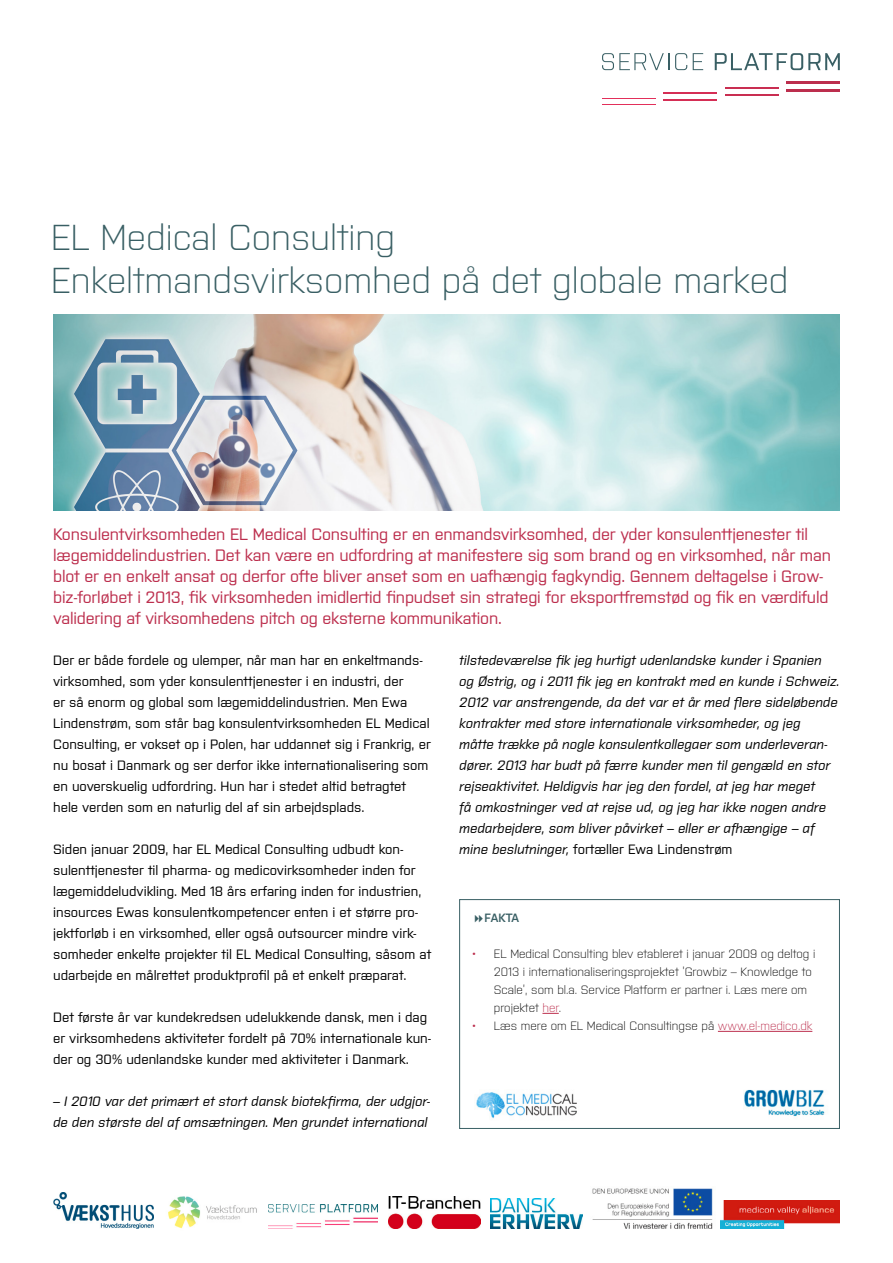
<style>
.page{position:relative;width:893px;height:1263px;background:#fff}
.page>*{position:absolute;margin:0;border:0;box-sizing:border-box;transform-origin:0 0}
.t1{font:300 36px/43.2px "Purista";color:#395f64}
.t2{font:500 16.5px/21px "Purista";letter-spacing:-.01em;color:#bc2e4d}
.t3{font:500 13.5px/21px "Purista";color:#000}
.t4{font:italic 500 13.5px/21px "Purista";color:#000}
.t5{font:300 12px/18px "Purista";color:#000}
.t6{font:600 12px "Purista";color:#395f64}
.s1{font-style:normal}
.s2{color:#bc2e4d}
</style>
<div class="page">
<svg style="left:602px;top:53px;width:67px;height:17px"></svg>
<svg style="left:675px;top:53px;width:12px;height:17px"></svg>
<svg style="left:693px;top:53px;width:10px;height:17px"></svg>
<svg style="left:715px;top:53px;width:125px;height:17px"></svg>
<hr style="left:787px;top:81px;width:53px;height:3px;background:#bc2e4d">
<hr style="left:787px;top:89px;width:53px;height:2px;background:#bc2e4d">
<hr style="left:664px;top:93px;width:53px;height:1px;background:#d52e55">
<hr style="left:725px;top:87px;width:53px;height:2px;background:#c92e51">
<hr style="left:725px;top:94px;width:53px;height:2px;background:#c92e51">
<hr style="left:664px;top:100px;width:53px;height:1px;background:#d52e55">
<hr style="left:602px;top:98px;width:53px;height:1px;background:#e22f5a">
<hr style="left:602px;top:104px;width:53px;height:1px;background:#e22f5a">
<svg style="left:542px;top:1013px;width:17px;height:1px"></svg>
<hr style="left:718px;top:1031px;width:94px;height:1px;background:#bc2e4d">
<div style="left:459px;top:899px;width:381px;height:229px;border:1px solid #395f64"></div>
<img style="left:53px;top:315px;width:787px;height:195px">
<img style="left:744px;top:1090px;width:81px;height:27px">
<img style="left:53px;top:1193px;width:100px;height:36px">
<img style="left:168px;top:1196px;width:89px;height:33px">
<img style="left:268px;top:1204px;width:109px;height:24px">
<img style="left:388px;top:1196px;width:93px;height:33px">
<img style="left:490px;top:1198px;width:93px;height:30px">
<img style="left:592px;top:1188px;width:121px;height:41px">
<img style="left:720px;top:1200px;width:120px;height:29px">
<img style="left:476px;top:1092px;width:101px;height:27px">
<h1 class="t1" style="left:51px;top:213px;width:739px">EL Medical Consulting<br>Enkeltmandsvirksomhed på det globale marked</h1>
<p class="t2" style="left:53px;top:522px;width:779px">Konsulentvirksomheden EL Medical Consulting er en enmandsvirksomhed, der yder konsulenttjenester til lægemiddelindustrien. Det kan være en udfordring at manifestere sig som brand og en virksomhed, når man blot er en enkelt ansat og derfor ofte bliver anset som en uafhængig fagkyndig. Gennem deltagelse i Grow&shy;biz-forløbet i 2013, fik virksomheden imidlertid finpudset sin strategi for eksportfremstød og fik en værdifuld validering af virksomhedens pitch og eksterne kommunikation.</p>
<p class="t3" style="left:53px;top:649px;width:379px">Der er både fordele og ulemper, når man har en enkeltmands&shy;virksomhed, som yder konsulenttjenester i en industri, der<br>er så enorm og global som lægemiddelindustrien. Men Ewa Lindenstrøm, som står bag konsulentvirksomheden EL Medical Consulting, er vokset op i Polen, har uddannet sig i Frankrig, er nu bosat i Danmark og ser derfor ikke internationalisering som en uoverskuelig udfordring. Hun har i stedet altid betragtet hele verden som en naturlig del af sin arbejdsplads.</p>
<p class="t3" style="left:53px;top:838px;width:380px">Siden januar 2009, har EL Medical Consulting udbudt kon&shy;sulenttjenester til pharma- og medicovirksomheder inden for lægemiddeludvikling. Med 18 års erfaring inden for industrien, insources Ewas konsulentkompetencer enten i et større pro&shy;jektforløb i en virksomhed, eller også outsourcer mindre virk&shy;somheder enkelte projekter til EL Medical Consulting, såsom at udarbejde en målrettet produktprofil på et enkelt præparat.</p>
<p class="t3" style="left:53px;top:1006px;width:380px">Det første år var kundekredsen udelukkende dansk, men i dag er virksomhedens aktiviteter fordelt på 70% internationale kun&shy;der og 30% udenlandske kunder med aktiviteter i Danmark.</p>
<p class="t4" style="left:53px;top:1090px;width:378px">– I 2010 var det primært et stort dansk biotekfirma, der udgjor&shy;de den største del af omsætningen. Men grundet international</p>
<p class="t4" style="left:459px;top:648px;width:382px">tilstedeværelse fik jeg hurtigt udenlandske kunder i Spanien og Østrig, og i 2011 fik jeg en kontrakt med en kunde i Schweiz.<br>2012 var anstrengende, da det var et år med flere sideløbende kontrakter med store internationale virksomheder, og jeg<br>måtte trække på nogle konsulentkollegaer som underleveran&shy;dører. 2013 har budt på færre kunder men til gengæld en stor rejseaktivitet. Heldigvis har jeg den fordel, at jeg har meget<br>få omkostninger ved at rejse ud, og jeg har ikke nogen andre medarbejdere, som bliver påvirket – eller er afhængige – af mine beslutninger, <span class="s1">fortæller Ewa Lindenstrøm</span></p>
<p class="t6" style="left:485px;top:909px;width:36px">FAKTA</p>
<p class="t5" style="left:494px;top:944px;width:323px;text-indent:-21px"><span class="s2">•</span> EL Medical Consulting blev etableret i januar 2009 og deltog i 2013 i internationaliseringsprojektet ’Growbiz – Knowledge to Scale’, som bl.a. Service Platform er partner i. Læs mere om projektet <span class="s2">her</span>.</p>
<p class="t5" style="left:473px;top:1016px;width:341px"><span class="s2">•</span> Læs mere om EL Medical Consultingse på <span class="s2">www.el-medico.dk</span></p>
</div>
